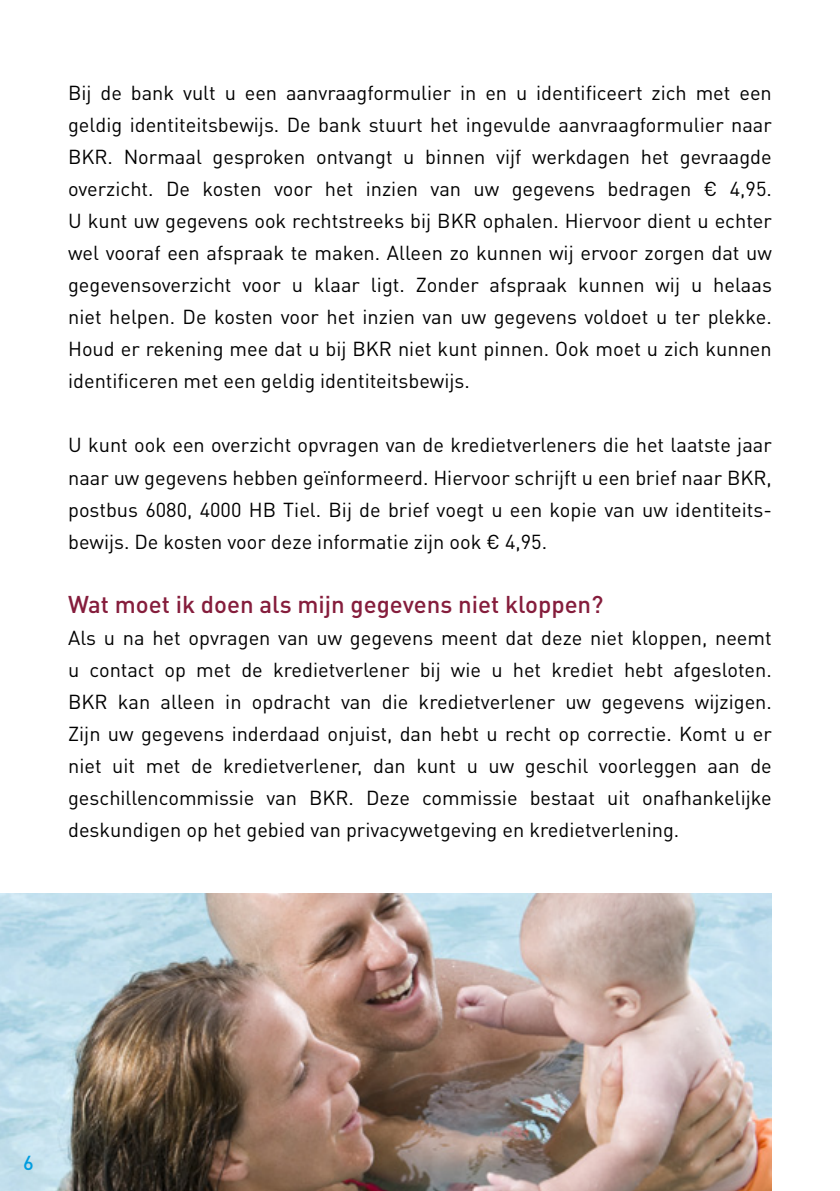
<style>
.page{position:relative;width:840px;height:1191px;background:#fff}
.page>*{position:absolute;margin:0;border:0;box-sizing:border-box;transform-origin:0 0}
.Bodytekst{font:500 24px "DIN Pro";color:#851d3c}
.Bodytekst-2{font:20px/32px "DIN Pro";color:#000;text-align:justify}
.Bodytekst-3{font:500 20px "DIN Pro";color:#009ddf}
</style>
<div class="page">
<img style="left:0;top:893px;width:771px;height:298px">
<p class="Bodytekst-2" style="left:68px;top:76px;width:705px">Bij de bank vult u een aanvraagformulier in en u identificeert zich met een geldig identiteitsbewijs. De bank stuurt het ingevulde aanvraagformulier naar BKR. Normaal gesproken ontvangt u binnen vijf werkdagen het gevraagde overzicht. De kosten voor het inzien van uw gegevens bedragen € 4,95.<br>U kunt uw gegevens ook rechtstreeks bij BKR ophalen. Hiervoor dient u echter wel vooraf een afspraak te maken. Alleen zo kunnen wij ervoor zorgen dat uw gegevensoverzicht voor u klaar ligt. Zonder afspraak kunnen wij u helaas niet helpen. De kosten voor het inzien van uw gegevens voldoet u ter plekke.<br>Houd er rekening mee dat u bij BKR niet kunt pinnen. Ook moet u zich kunnen identificeren met een geldig identiteitsbewijs.</p>
<p class="Bodytekst-2" style="left:68px;top:428px;width:705px">U kunt ook een overzicht opvragen van de kredietverleners die het laatste jaar naar uw gegevens hebben geïnformeerd. Hiervoor schrijft u een brief naar BKR, postbus 6080, 4000 HB Tiel. Bij de brief voegt u een kopie van uw identiteits&shy;bewijs. De kosten voor deze informatie zijn ook € 4,95.</p>
<p class="Bodytekst" style="left:68px;top:587px;width:536px">Wat moet ik doen als mijn gegevens niet kloppen?</p>
<p class="Bodytekst-2" style="left:68px;top:620px;width:705px">Als u na het opvragen van uw gegevens meent dat deze niet kloppen, neemt u contact op met de kredietverlener bij wie u het krediet hebt afgesloten.<br>BKR kan alleen in opdracht van die kredietverlener uw gegevens wijzigen.<br>Zijn uw gegevens inderdaad onjuist, dan hebt u recht op correctie. Komt u er niet uit met de kredietverlener, dan kunt u uw geschil voorleggen aan de geschillencommissie van BKR. Deze commissie bestaat uit onafhankelijke deskundigen op het gebied van privacywetgeving en kredietverlening.</p>
<p class="Bodytekst-3" style="left:23px;top:1149px;width:12px">6</p>
</div>
